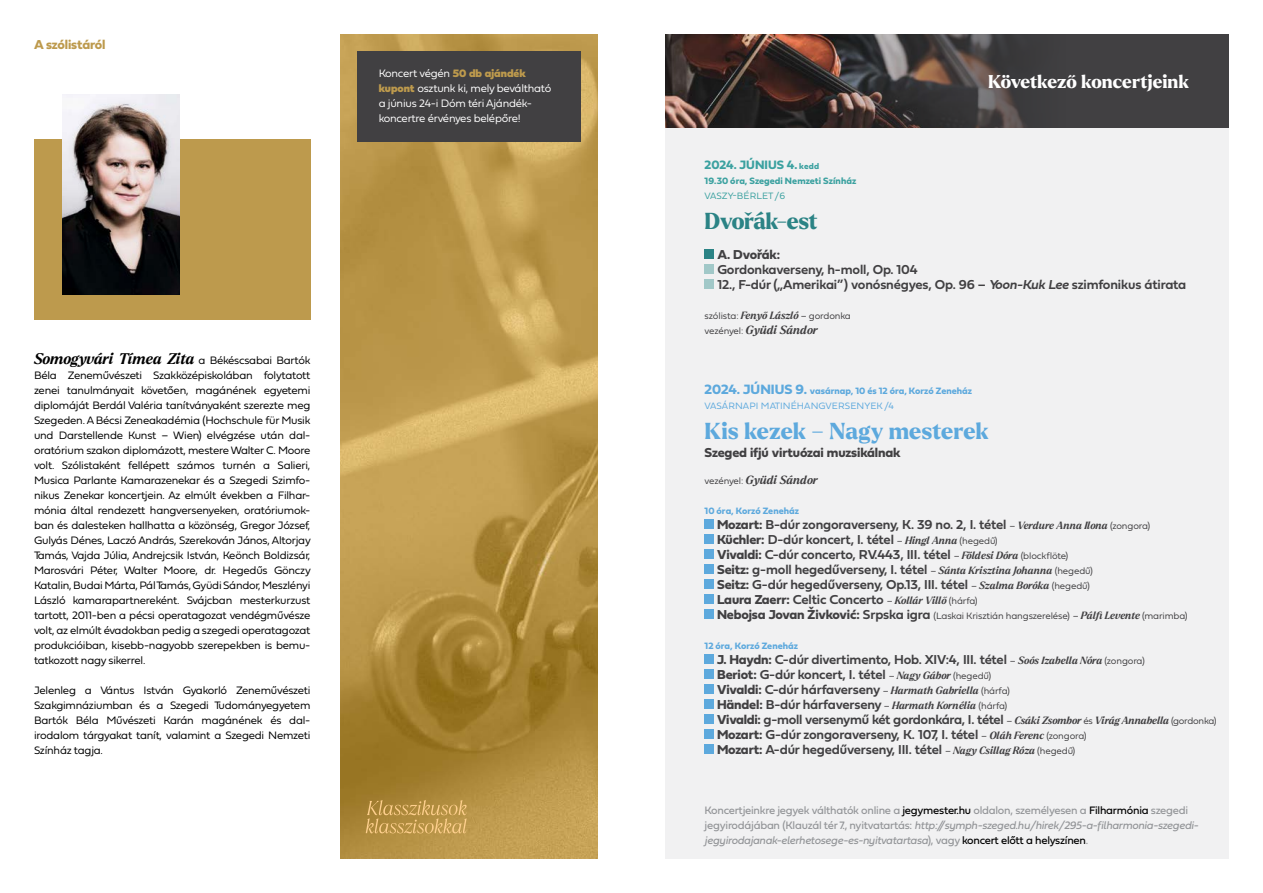
<style>
.page{position:relative;width:1263px;height:893px;background:#fff}
.page>*{position:absolute;margin:0;border:0;box-sizing:border-box;transform-origin:0 0}
.t1{font:800 22.5px "Larken";color:#5da9dd}
.t2{font:800 22.5px "Larken";letter-spacing:-.02em;color:#2b8385}
.t3{font:800 18px "Larken";color:#fff}
.t4{font:italic 700 15px "Larken";letter-spacing:-.02em;color:#000}
.t5{font:600 13.5px/15px "Fieldwork Geo";letter-spacing:-.01em;color:#414042}
.t6{font:700 13.5px "Fieldwork Geo";letter-spacing:-.01em;color:#414042}
.t7{font:700 13.5px "Fieldwork Geo";letter-spacing:-.01em;color:#bd9a4d}
.t8{font:700 12.75px "Fieldwork Geo";letter-spacing:.005em;color:#3ba1a0}
.t9{font:italic 700 11.55px "Larken";letter-spacing:-.01em;color:#414042}
.t10{font:300 11.25px/15px "Fieldwork Geo";letter-spacing:-.02em;color:#000;text-align:justify}
.t11{font:italic 11.25px/15px "Fieldwork Hum";letter-spacing:-.02em;color:#939598}
.t12{font:300 11.25px/15px "Fieldwork Geo";letter-spacing:-.02em;color:#fff}
.t13{font:11.25px "Fieldwork Geo";letter-spacing:-.02em;color:#939598}
.t14{font:300 9.6px "Fieldwork Geo";letter-spacing:-.01em;color:#414042}
.t15{font:700 9.6px/15px "Fieldwork Geo";letter-spacing:.005em;color:#5da9dd}
.t16{font:700 9.6px "Fieldwork Geo";letter-spacing:.005em;color:#3ba1a0}
.t17{font:300 9.6px "Fieldwork Geo";letter-spacing:.01em;color:#3ba1a0}
.s1{font-weight:900;color:#bd9a4d}
.s2{font-family:"Fieldwork Geo";font-weight:300;font-style:normal;font-size:11.25px}
.s3{font-size:8.7px}
.s4{font-family:"Fieldwork Hum";font-style:italic}
.s5{font-family:"Larken";font-weight:700;font-style:italic;font-size:10.2px}
.s6{font-family:"Fieldwork Geo";font-weight:300;font-style:normal;font-size:9.6px}
.s7{font-size:14.1px}
.s8{font-weight:300}
.s9{font-weight:700}
.s10{font-weight:300;font-size:9.6px}
.s11{font-weight:700;font-size:13.5px}
.s12{font-weight:600;font-size:13.5px}
.s13{color:#000}
.s14{font-family:"Fieldwork Geo";font-style:normal}
.s15{font-family:"Fieldwork Geo";font-style:normal;color:#000}
</style>
<div class="page">
<img style="left:340px;top:34px;width:257px;height:825px">
<div style="left:665px;top:128px;width:564px;height:731px;background:#f1f1f2"></div>
<div style="left:34px;top:139px;width:276px;height:180px;background:#bd9a4d"></div>
<img style="left:63px;top:94px;width:116px;height:201px">
<svg style="left:366px;top:800px;width:101px;height:33px;background:#c09a4f"></svg>
<div style="left:705px;top:520px;width:9px;height:9px;background:#5da9dd"></div>
<div style="left:705px;top:535px;width:9px;height:9px;background:#5da9dd"></div>
<div style="left:705px;top:550px;width:9px;height:9px;background:#5da9dd"></div>
<div style="left:705px;top:565px;width:9px;height:9px;background:#5da9dd"></div>
<div style="left:705px;top:580px;width:9px;height:9px;background:#5da9dd"></div>
<div style="left:705px;top:595px;width:9px;height:9px;background:#5da9dd"></div>
<div style="left:705px;top:610px;width:9px;height:9px;background:#5da9dd"></div>
<div style="left:705px;top:655px;width:9px;height:9px;background:#5da9dd"></div>
<div style="left:705px;top:670px;width:9px;height:9px;background:#5da9dd"></div>
<div style="left:705px;top:685px;width:9px;height:9px;background:#5da9dd"></div>
<div style="left:705px;top:700px;width:9px;height:9px;background:#5da9dd"></div>
<div style="left:705px;top:715px;width:9px;height:9px;background:#5da9dd"></div>
<div style="left:705px;top:730px;width:9px;height:9px;background:#5da9dd"></div>
<div style="left:705px;top:745px;width:9px;height:9px;background:#5da9dd"></div>
<div style="left:705px;top:250px;width:9px;height:9px;background:#2b8385"></div>
<div style="left:705px;top:265px;width:9px;height:9px;background:#a1c8c8"></div>
<div style="left:705px;top:280px;width:9px;height:9px;background:#a1c8c8"></div>
<img style="left:665px;top:34px;width:159px;height:94px">
<svg style="left:824px;top:34px;width:405px;height:94px;background:#454141"></svg>
<div style="left:357px;top:51px;width:223px;height:90px;background:#414042"></div>
<p class="t7" style="left:34px;top:34px;width:73px">A szólistáról</p>
<p class="t12" style="left:379px;top:66px;width:174px">Koncert végén <span class="s1">50 db ajándék kupont</span> osztunk ki, mely beváltható a június 24-i Dóm téri Ajándék&shy;koncertre érvényes belépőre!</p>
<h3 class="t4" style="left:34px;top:348px;width:278px">Somogyvári Tímea Zita <span class="s2">a Békéscsabai Bartók</span></h3>
<p class="t10" style="left:34px;top:367px;width:278px">Béla Zeneművészeti Szakközépiskolában folytatott zenei tanulmányait követően, magánének egyetemi diplomáját Berdál Valéria tanítványaként szerezte meg Szegeden. A Bécsi Zeneakadémia (Hochschule für Musik und Darstellende Kunst – Wien) elvégzése után dal&shy;oratórium szakon diplomázott, mestere Walter C. Moore volt. Szólistaként fellépett számos turnén a Salieri, Musica Parlante Kamarazenekar és a Szegedi Szimfo&shy;nikus Zenekar koncertjein. Az elmúlt években a Filhar&shy;mónia által rendezett hangversenyeken, oratóriumok&shy;ban és dalesteken hallhatta a közönség, Gregor József, Gulyás Dénes, Laczó András, Szerekován János, Altorjay Tamás, Vajda Júlia, Andrejcsik István, Keönch Boldizsár, Marosvári Péter, Walter Moore, dr. Hegedűs Gönczy Katalin, Budai Márta, Pál Tamás, Gyüdi Sándor, Meszlényi László kamarapartnereként. Svájcban mesterkurzust tartott, 2011-ben a pécsi operatagozat vendégművésze volt, az elmúlt évadokban pedig a szegedi operatagozat produkcióiban, kisebb-nagyobb szerepekben is bemu&shy;tatkozott nagy sikerrel.</p>
<p class="t10" style="left:34px;top:682px;width:278px">Jelenleg a Vántus István Gyakorló Zeneművészeti Szakgimnáziumban és a Szegedi Tudományegyetem Bartók Béla Művészeti Karán magánének és dal&shy;irodalom tárgyakat tanít, valamint a Szegedi Nemzeti Színház tagja.</p>
<h2 class="t3" style="left:988px;top:70px;width:202px">Következő koncertjeink</h2>
<p class="t8" style="left:705px;top:155px;width:116px">2024. JÚNIUS 4. <span class="s3">kedd</span></p>
<p class="t16" style="left:705px;top:173px;width:153px">19.30 óra, Szegedi Nemzeti Színház</p>
<p class="t17" style="left:705px;top:188px;width:82px">VASZY-BÉRLET /6</p>
<h1 class="t2" style="left:705px;top:206px;width:114px">Dvořák-est</h1>
<p class="t6" style="left:717px;top:244px;width:64px">A. Dvořák:</p>
<p class="t5" style="left:717px;top:261px;width:470px">Gordonkaverseny, h-moll, Op. 104<br>12., F-dúr („Amerikai”) vonósnégyes, Op. 96 – <span class="s4">Yoon-Kuk Lee</span> szimfonikus átirata</p>
<p class="t14" style="left:705px;top:308px;width:148px">szólista: <span class="s5">Fenyő László</span> – gordonka</p>
<p class="t9" style="left:705px;top:322px;width:115px"><span class="s6">vezényel:</span> Gyüdi Sándor</p>
<p class="t15" style="left:705px;top:383px;width:269px"><span class="s7">2024. JÚNIUS 9.</span> vasárnap, 10 és 12 óra, Korzó Zeneház<br><span class="s8">VASÁRNAPI MATINÉHANGVERSENYEK /4</span></p>
<h1 class="t1" style="left:705px;top:416px;width:286px">Kis kezek – Nagy mesterek</h1>
<p class="t6" style="left:705px;top:442px;width:197px">Szeged ifjú virtuózai muzsikálnak</p>
<p class="t9" style="left:705px;top:472px;width:115px"><span class="s6">vezényel:</span> Gyüdi Sándor</p>
<p class="t15" style="left:705px;top:503px;width:96px">10 óra, Korzó Zeneház</p>
<p class="t5" style="left:717px;top:516px;width:435px"><span class="s9">Mozart:</span> B-dúr zongoraverseny, K. 39 no. 2, I. tétel <span class="s10">–</span> <span class="s5">Verdure Anna Ilona</span> <span class="s10">(zongora)<br></span><span class="s9">Küchler:</span> D-dúr koncert, I. tétel <span class="s10">–</span> <span class="s5">Hingl Anna</span> <span class="s10">(hegedű)<br></span><span class="s9">Vivaldi:</span> C-dúr concerto, RV.443, III. tétel <span class="s10">–</span> <span class="s5">Földesi Dóra</span> <span class="s10">(blockflöte)<br></span><span class="s9">Seitz:</span> g-moll hegedűverseny, I. tétel <span class="s10">–</span> <span class="s5">Sánta Krisztina Johanna</span> <span class="s10">(hegedű)<br></span><span class="s9">Seitz:</span> G-dúr hegedűverseny, Op.13, III. tétel <span class="s10">–</span> <span class="s5">Szalma Boróka</span> <span class="s10">(hegedű)<br></span><span class="s9">Laura Zaerr:</span> Celtic Concerto <span class="s10">–</span> <span class="s5">Kollár Villő</span> <span class="s10">(hárfa)</span></p>
<p class="t14" style="left:717px;top:608px;width:472px"><span class="s11">Nebojsa Jovan Živković:</span> <span class="s12">Srpska igra</span> (Laskai Krisztián hangszerelése) – <span class="s5">Pálfi Levente</span> (marimba)</p>
<p class="t15" style="left:705px;top:638px;width:95px">12 óra, Korzó Zeneház</p>
<p class="t5" style="left:717px;top:651px;width:501px"><span class="s9">J. Haydn:</span> C-dúr divertimento, Hob. XIV:4, III. tétel <span class="s10">–</span> <span class="s5">Soós Izabella Nóra</span> <span class="s10">(zongora)<br></span><span class="s9">Beriot:</span> G-dúr koncert, I. tétel <span class="s10">–</span> <span class="s5">Nagy Gábor</span> <span class="s10">(hegedű)<br></span><span class="s9">Vivaldi:</span> C-dúr hárfaverseny <span class="s10">–</span> <span class="s5">Harmath Gabriella</span> <span class="s10">(hárfa)<br></span><span class="s9">Händel:</span> B-dúr hárfaverseny <span class="s10">–</span> <span class="s5">Harmath Kornélia</span> <span class="s10">(hárfa)<br></span><span class="s9">Vivaldi:</span> g-moll versenymű két gordonkára, I. tétel <span class="s10">–</span> <span class="s5">Csáki Zsombor</span> <span class="s10">és</span> <span class="s5">Virág Annabella</span> <span class="s10">(gordonka)<br></span><span class="s9">Mozart:</span> G-dúr zongoraverseny, K. 107, I. tétel <span class="s10">–</span> <span class="s5">Oláh Ferenc</span> <span class="s10">(zongora)<br></span><span class="s9">Mozart:</span> A-dúr hegedűverseny, III. tétel <span class="s10">–</span> <span class="s5">Nagy Csillag Róza</span> <span class="s10">(hegedű)</span></p>
<p class="t13" style="left:705px;top:801px;width:485px">Koncertjeinkre jegyek válthatók online a <span class="s13">jegymester.hu</span> oldalon, személyesen a <span class="s13">Filharmónia</span> szegedi</p>
<p class="t11" style="left:705px;top:817px;width:495px"><span class="s14">jegyirodájában (Klauzál tér 7., nyitvatartás:</span> http://symph-szeged.hu/hirek/295-a-filharmonia-szegedi&shy;jegyirodajanak-elerhetosege-es-nyitvatartasa<span class="s14">), vagy</span> <span class="s15">koncert előtt a helyszínen</span><span class="s14">.</span></p>
</div>
